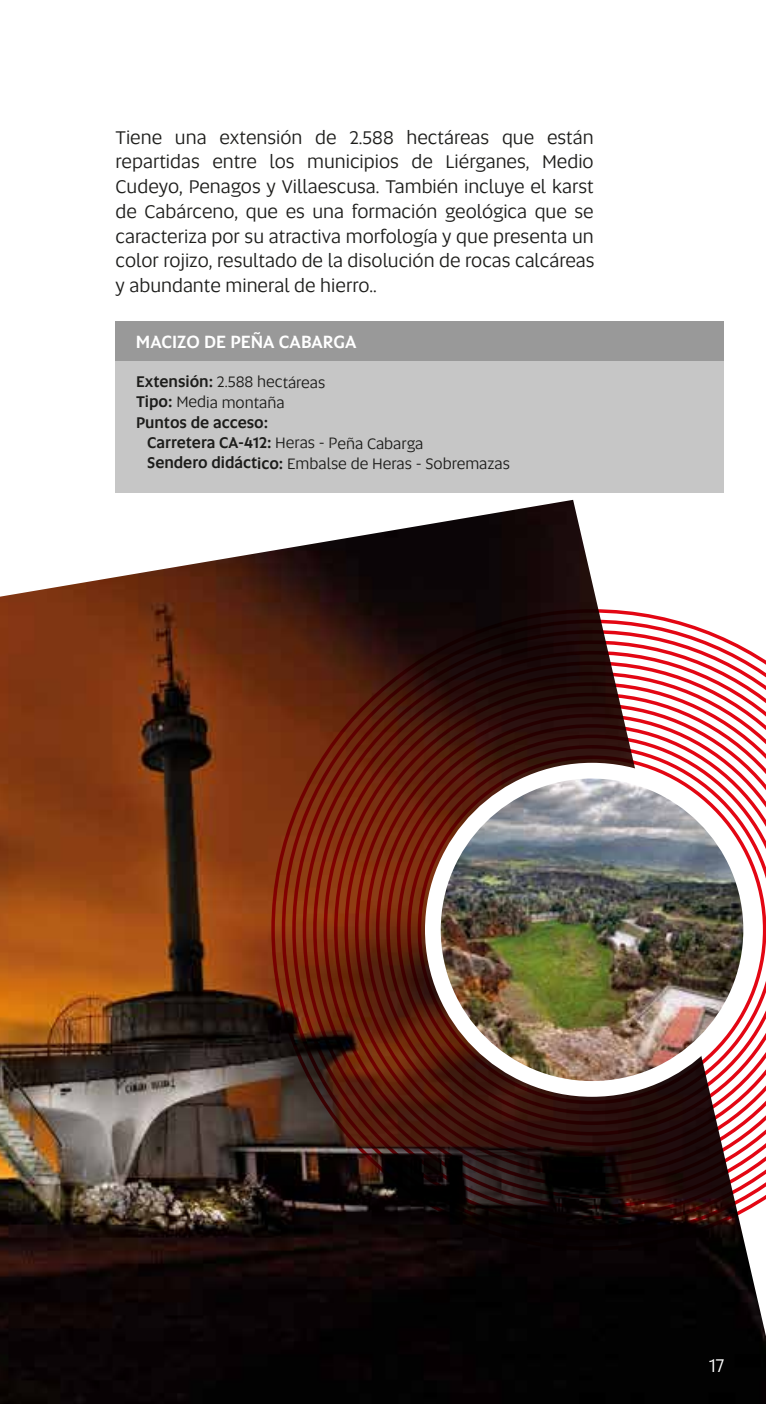
<style>
.page{position:relative;width:766px;height:1404px;background:#fff}
.page>*{position:absolute;margin:0;border:0;box-sizing:border-box;transform-origin:0 0}
.t1{font:19.12px/24.8px "Altis";color:#1d1d1b;text-align:justify}
.t2{font:19.12px "Altis";color:#fff}
.t3{font:500 18px "Altis";color:#fff}
.t4{font:15.75px/20.5px "Altis";letter-spacing:-.005em;color:#1d1d1b}
.t5{font:500 15.75px/20px "Altis";letter-spacing:-.005em;color:#1d1d1b}
.s1{font-weight:400}
.s2{font-weight:500}
</style>
<div class="page">
<img style="left:0;top:500px;width:765px;height:903px">
<svg style="left:271px;top:609px;width:494px;height:641px;background:#492b22"></svg>
<svg style="left:282px;top:619px;width:483px;height:620px;background:#4b2c24"></svg>
<svg style="left:292px;top:630px;width:473px;height:599px;background:#4b2922"></svg>
<svg style="left:302px;top:640px;width:463px;height:578px;background:#542c24"></svg>
<svg style="left:313px;top:651px;width:452px;height:557px;background:#532922"></svg>
<svg style="left:323px;top:661px;width:442px;height:536px;background:#542921"></svg>
<svg style="left:334px;top:671px;width:431px;height:516px;background:#562922"></svg>
<svg style="left:344px;top:682px;width:421px;height:495px;background:#572820"></svg>
<svg style="left:355px;top:692px;width:410px;height:474px;background:#5b2a22"></svg>
<svg style="left:365px;top:703px;width:400px;height:453px;background:#5e2a23"></svg>
<svg style="left:376px;top:713px;width:389px;height:432px;background:#642c25"></svg>
<svg style="left:386px;top:724px;width:379px;height:411px;background:#632c24"></svg>
<svg style="left:396px;top:734px;width:369px;height:390px;background:#652d26"></svg>
<svg style="left:407px;top:745px;width:358px;height:369px;background:#642d26"></svg>
<svg style="left:417px;top:755px;width:348px;height:348px"></svg>
<svg style="left:428px;top:765px;width:327px;height:328px"></svg>
<svg style="left:438px;top:776px;width:307px;height:307px"></svg>
<svg style="left:449px;top:786px;width:285px;height:286px"></svg>
<svg style="left:459px;top:797px;width:265px;height:265px"></svg>
<div style="left:115px;top:321px;width:608px;height:171px;background:#c6c6c6"></div>
<div style="left:115px;top:321px;width:608px;height:39px;background:#999"></div>
<img style="left:433px;top:770px;width:318px;height:318px;border-radius:159px">
<div style="left:425px;top:762px;width:333px;height:334px;border:16px solid #fff;border-radius:50%"></div>
<p class="t1" style="left:115px;top:124px;width:480px">Tiene una extensión de 2.588 hectáreas que están repartidas entre los municipios de Liérganes, Medio Cudeyo, Penagos y Villaescusa. También incluye el karst de Cabárceno, que es una formación geológica que se caracteriza por su atractiva morfología y que presenta un color rojizo, resultado de la disolución de rocas calcáreas y abundante mineral de hierro..</p>
<p class="t3" style="left:136px;top:329px;width:222px">MACIZO DE PEÑA CABARGA</p>
<p class="t5" style="left:136px;top:371px;width:191px">Extensión: <span class="s1">2.588 hectáreas<br></span>Tipo: <span class="s1">Media montaña<br></span>Puntos de acceso:</p>
<p class="t4" style="left:147px;top:432px;width:364px"><span class="s2">Carretera CA-412:</span> Heras - Peña Cabarga<br><span class="s2">Sendero didáctico:</span> Embalse de Heras - Sobremazas</p>
<p class="t2" style="left:709px;top:1352px;width:16px">17</p>
</div>
